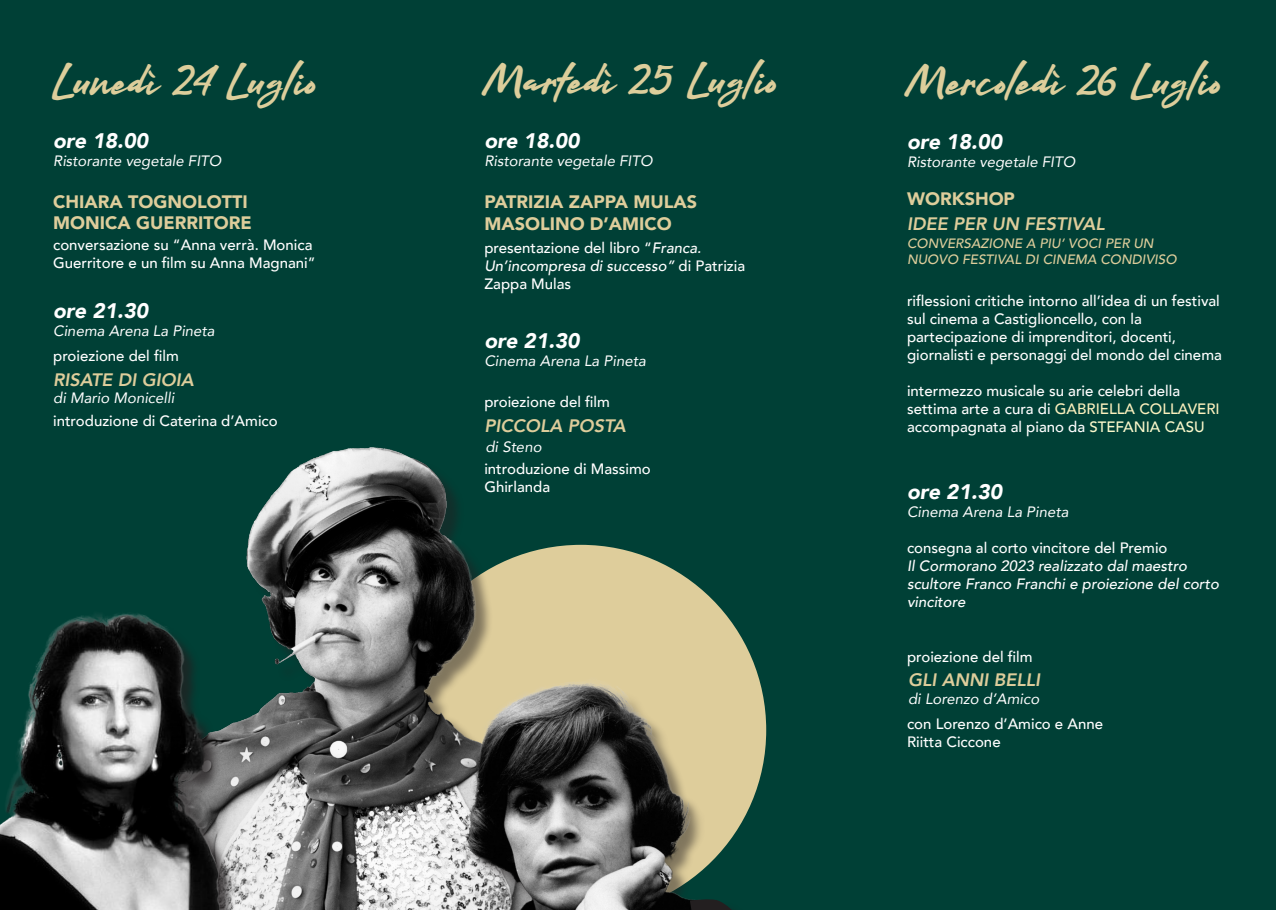
<style>
.page{position:relative;width:1276px;height:910px;background:#004036}
.page>*{position:absolute;margin:0;border:0;box-sizing:border-box;transform-origin:0 0}
.Date{font:45px "Arkipelago";color:#ddce9b}
.Testo_2{font:italic 900 21px "Avenir";color:#fff}
.t1{font:900 18px "Avenir";color:#decd9b}
.t2{font:italic 800 18px "Avenir";color:#decd9b}
.Testo_1{font:500 15px "Avenir";color:#fff}
.Testo_2-2{font:italic 15px "Avenir";color:#fff}
.Testo_1-2{font:italic 500 15px "Avenir";color:#fff}
.Testo_1-3{font:italic 500 13.5px "Avenir";color:#decd9b}
.s1{font-style:italic}
.s2{font-style:normal}
.s3{color:#fbf0bd}
.s4{color:#faf8cb}
</style>
<div class="page">
<svg style="left:558px;top:545px;width:208px;height:365px;background:#9ca37d"></svg>
<div style="left:180px;top:451px;width:378px;height:459px;background:#231f20;opacity:.5"></div>
<img style="left:178px;top:433px;width:361px;height:477px">
<div style="left:0;top:617px;width:244px;height:293px;background:#231f20;opacity:.75"></div>
<img style="left:0;top:604px;width:234px;height:306px">
<div style="left:451px;top:683px;width:269px;height:227px;background:#231f20;opacity:.5"></div>
<img style="left:289px;top:678px;width:413px;height:232px">
<div style="left:692px;top:902px;width:73px;height:8px;background:#004036"></div>
<svg style="left:690px;top:898px;width:59px;height:12px"></svg>
<p class="Date" style="left:53px;top:52px;width:264px">Lunedì 24 Luglio</p>
<p class="Date" style="left:484px;top:52px;width:294px">Martedì 25 Luglio</p>
<p class="Date" style="left:907px;top:52px;width:315px">Mercoledì 26 Luglio</p>
<p class="Testo_2" style="left:53px;top:124px;width:97px">ore 18.00</p>
<p class="Testo_2-2" style="left:53px;top:152px;width:170px">Ristorante vegetale FITO</p>
<p class="t1" style="left:53px;top:186px;width:196px">CHIARA TOGNOLOTTI</p>
<p class="t1" style="left:53px;top:208px;width:200px">MONICA GUERRITORE</p>
<p class="Testo_1" style="left:53px;top:232px;width:261px">conversazione su “Anna verrà. Monica</p>
<p class="Testo_1" style="left:53px;top:250px;width:264px">Guerritore e un film su Anna Magnani”</p>
<p class="Testo_2" style="left:53px;top:294px;width:97px">ore 21.30</p>
<p class="Testo_2-2" style="left:53px;top:322px;width:163px">Cinema Arena La Pineta</p>
<p class="Testo_1" style="left:53px;top:343px;width:127px">proiezione del film</p>
<p class="t2" style="left:53px;top:369px;width:142px">RISATE DI GIOIA</p>
<p class="Testo_2-2" style="left:53px;top:389px;width:123px">di Mario Monicelli</p>
<p class="Testo_1" style="left:53px;top:408px;width:226px">introduzione di Caterina d’Amico</p>
<p class="Testo_2" style="left:484px;top:124px;width:97px">ore 18.00</p>
<p class="Testo_2-2" style="left:484px;top:152px;width:170px">Ristorante vegetale FITO</p>
<p class="t1" style="left:484px;top:186px;width:214px">PATRIZIA ZAPPA MULAS</p>
<p class="t1" style="left:484px;top:208px;width:189px">MASOLINO D’AMICO</p>
<p class="Testo_1" style="left:484px;top:235px;width:219px">presentazione del libro “<span class="s1">Franca.</span></p>
<p class="Testo_1-2" style="left:484px;top:257px;width:262px">Un’incompresa di successo” <span class="s2">di Patrizia</span></p>
<p class="Testo_1" style="left:484px;top:271px;width:88px">Zappa Mulas</p>
<p class="Testo_2" style="left:484px;top:323px;width:97px">ore 21.30</p>
<p class="Testo_2-2" style="left:484px;top:351px;width:163px">Cinema Arena La Pineta</p>
<p class="Testo_1" style="left:484px;top:389px;width:127px">proiezione del film</p>
<p class="t2" style="left:484px;top:415px;width:143px">PICCOLA POSTA</p>
<p class="Testo_2-2" style="left:485px;top:438px;width:58px">di Steno</p>
<p class="Testo_1" style="left:484px;top:456px;width:168px">introduzione di Massimo</p>
<p class="Testo_1" style="left:484px;top:474px;width:67px">Ghirlanda</p>
<p class="Testo_2" style="left:907px;top:124px;width:97px">ore 18.00</p>
<p class="Testo_2-2" style="left:907px;top:152px;width:170px">Ristorante vegetale FITO</p>
<p class="t1" style="left:907px;top:183px;width:109px">WORKSHOP</p>
<p class="t2" style="left:907px;top:213px;width:199px">IDEE PER UN FESTIVAL</p>
<p class="Testo_1-3" style="left:907px;top:235px;width:248px">CONVERSAZIONE A PIU’ VOCI PER UN</p>
<p class="Testo_1-3" style="left:907px;top:251px;width:271px">NUOVO FESTIVAL DI CINEMA CONDIVISO</p>
<p class="Testo_1" style="left:907px;top:288px;width:314px">riflessioni critiche intorno all’idea di un festival</p>
<p class="Testo_1" style="left:907px;top:306px;width:236px">sul cinema a Castiglioncello, con la</p>
<p class="Testo_1" style="left:907px;top:324px;width:270px">partecipazione di imprenditori, docenti,</p>
<p class="Testo_1" style="left:907px;top:342px;width:316px">giornalisti e personaggi del mondo del cinema</p>
<p class="Testo_1" style="left:907px;top:378px;width:275px">intermezzo musicale su arie celebri della</p>
<p class="Testo_1" style="left:907px;top:396px;width:314px">settima arte a cura di <span class="s3">GABRIELLA COLLAVERI</span></p>
<p class="Testo_1" style="left:907px;top:414px;width:299px">accompagnata al piano da <span class="s4">STEFANIA CASU</span></p>
<p class="Testo_2" style="left:907px;top:474px;width:97px">ore 21.30</p>
<p class="Testo_2-2" style="left:907px;top:502px;width:163px">Cinema Arena La Pineta</p>
<p class="Testo_1" style="left:907px;top:535px;width:262px">consegna al corto vincitore del Premio</p>
<p class="Testo_1-2" style="left:907px;top:557px;width:281px">Il Cormorano 2023 realizzato dal maestro</p>
<p class="Testo_1-2" style="left:907px;top:575px;width:313px">scultore Franco Franchi e proiezione del corto</p>
<p class="Testo_1-2" style="left:907px;top:593px;width:60px">vincitore</p>
<p class="Testo_1" style="left:907px;top:644px;width:127px">proiezione del film</p>
<p class="t2" style="left:908px;top:669px;width:134px">GLI ANNI BELLI</p>
<p class="Testo_2-2" style="left:908px;top:689px;width:133px">di Lorenzo d’Amico</p>
<p class="Testo_1" style="left:907px;top:711px;width:198px">con Lorenzo d’Amico e Anne</p>
<p class="Testo_1" style="left:907px;top:729px;width:95px">Riitta Ciccone</p>
</div>
